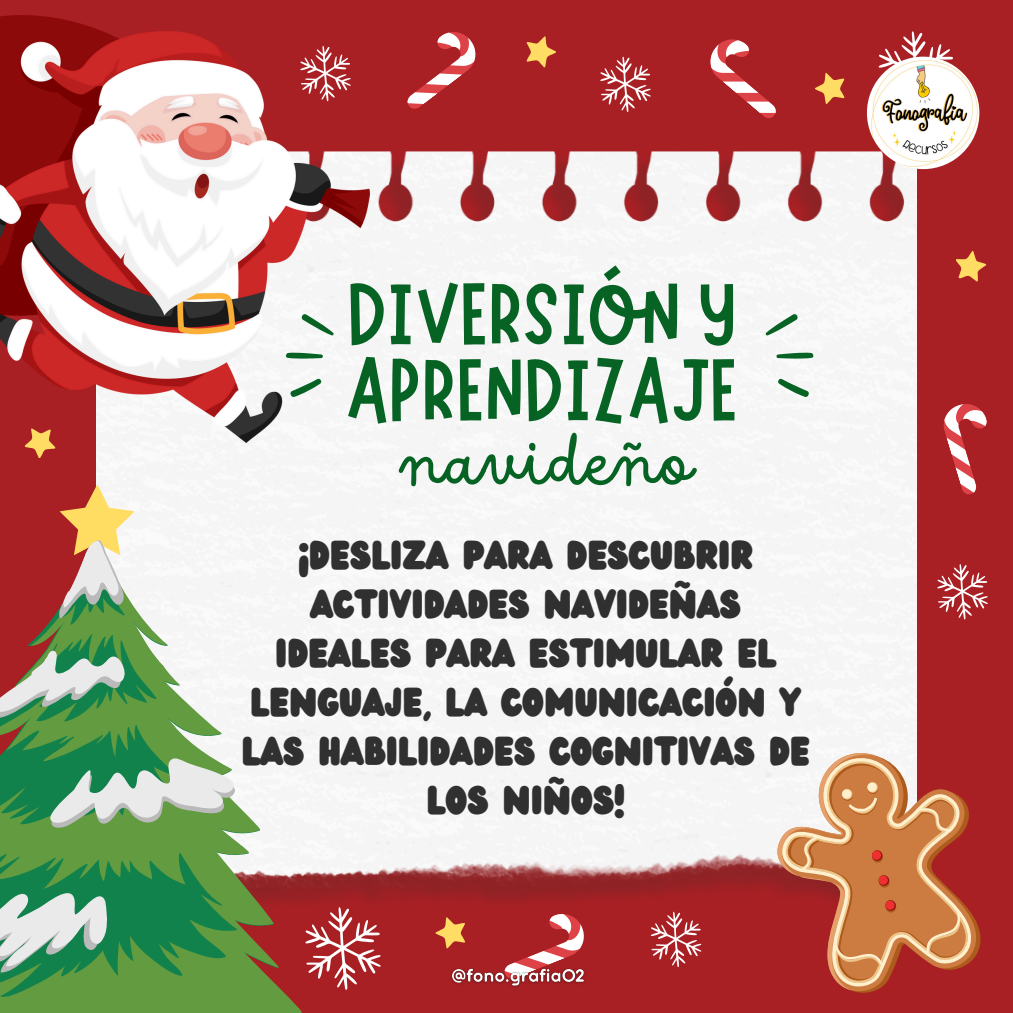
<style>
.page{position:relative;width:1013px;height:1013px;background:#fff}
.page>*{position:absolute;margin:0;border:0;box-sizing:border-box;transform-origin:0 0}
.t1{font:88px/76px "Marykate";color:#076324}
.t2{font:65.75px "DO Script Regular";color:#076324}
.t3{font:35.12px/48.9px "Wedges";color:#303030;text-align:center}
</style>
<div class="page">
<div style="left:0;top:0;width:1012px;height:1012px;background:#a82024"></div>
<div style="left:97px;top:151px;width:819px;height:750px;background:#f5f5f5"></div>
<svg style="left:765px;top:307px;width:49px;height:91px;background:#d8e3db"></svg>
<img style="left:0;top:15px;width:369px;height:427px">
<svg style="left:285px;top:307px;width:49px;height:91px;background:#d7e3db"></svg>
<div style="left:749px;top:726px;width:168px;height:175px;background:#f5f5f5"></div>
<svg style="left:762px;top:735px;width:219px;height:235px"></svg>
<svg style="left:750px;top:746px;width:151px;height:247px"></svg>
<svg style="left:0;top:544px;width:309px;height:468px;background:#c1bea6"></svg>
<svg style="left:60px;top:484px;width:75px;height:56px"></svg>
<svg style="left:0;top:541px;width:239px;height:443px;background:#83a67b"></svg>
<svg style="left:651px;top:911px;width:50px;height:56px"></svg>
<svg style="left:300px;top:46px;width:51px;height:55px"></svg>
<svg style="left:937px;top:564px;width:50px;height:55px"></svg>
<svg style="left:600px;top:57px;width:50px;height:55px"></svg>
<svg style="left:878px;top:31px;width:75px;height:41px"></svg>
<svg style="left:305px;top:907px;width:75px;height:82px"></svg>
<svg style="left:407px;top:32px;width:69px;height:77px"></svg>
<svg style="left:710px;top:39px;width:66px;height:79px"></svg>
<svg style="left:513px;top:914px;width:71px;height:49px"></svg>
<svg style="left:943px;top:404px;width:44px;height:91px"></svg>
<svg style="left:526px;top:36px;width:30px;height:31px"></svg>
<svg style="left:815px;top:73px;width:29px;height:31px"></svg>
<svg style="left:436px;top:917px;width:29px;height:31px"></svg>
<svg style="left:956px;top:251px;width:31px;height:31px"></svg>
<svg style="left:21px;top:423px;width:36px;height:35px"></svg>
<img style="left:866px;top:57px;width:113px;height:112px;border-radius:50%">
<img style="left:451px;top:963px;width:134px;height:24px">
<p class="t1" style="left:346px;top:267px;width:394px">DIVERSIÓN Y<br>APRENDIZAJE</p>
<p class="t2" style="left:401px;top:425px;width:295px">navideño</p>
<p class="t3" style="left:242px;top:532px;width:570px">¡DESLIZA PARA DESCUBRIR<br>ACTIVIDADES NAVIDEÑAS<br>IDEALES PARA ESTIMULAR EL<br>LENGUAJE, LA COMUNICACIÓN Y<br>LAS HABILIDADES COGNITIVAS DE<br>LOS NIÑOS!</p>
</div>
